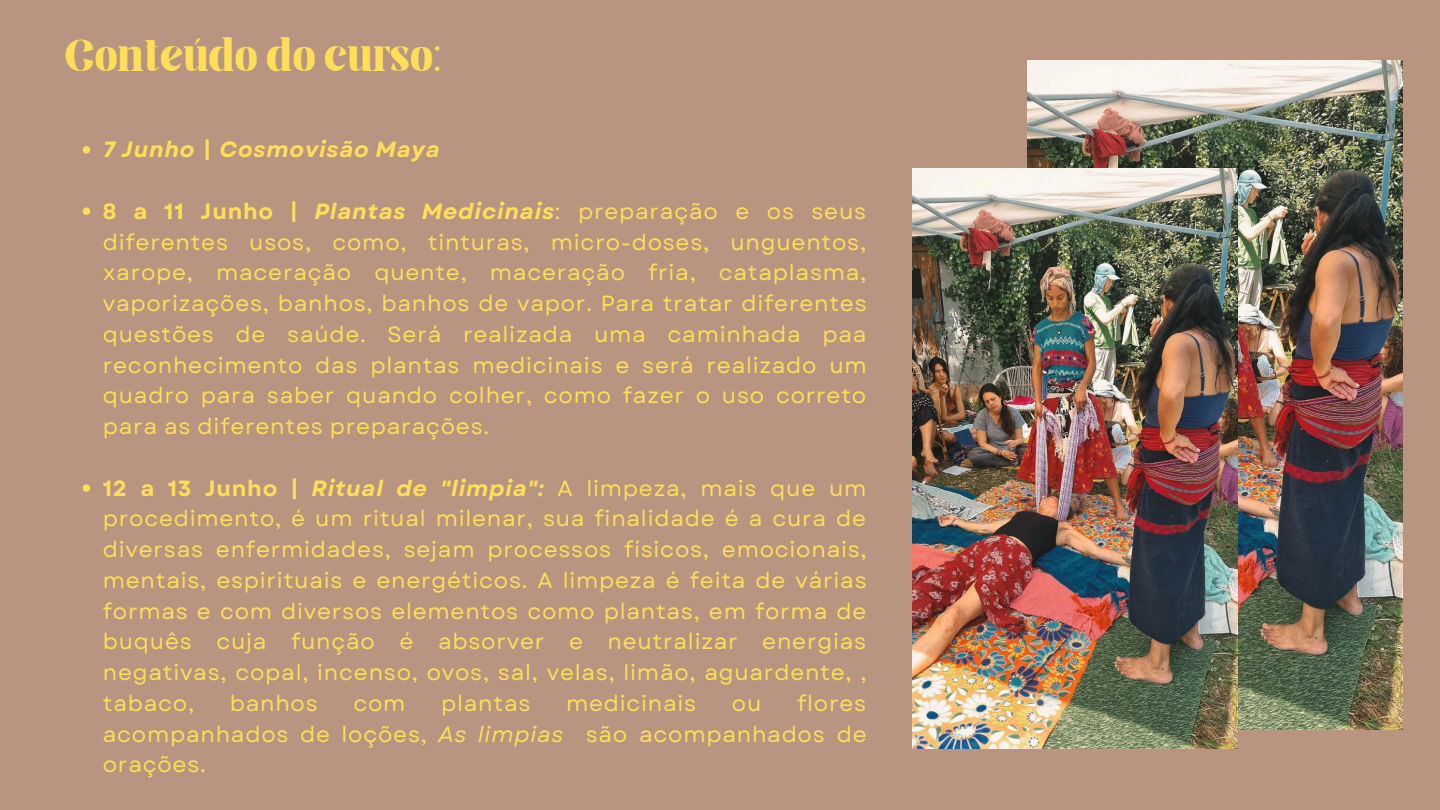
<style>
.page{position:relative;width:1440px;height:810px;background:#b99480}
.page>*{position:absolute;margin:0;border:0;box-sizing:border-box;transform-origin:0 0}
.t1{font:43.3px "Elika Gorica";color:#ffde59}
.t2{font:22px/30.8px "Garet";letter-spacing:.035em;color:#ffde59;text-align:justify}
.t3{font:italic 700 22px "Garet";letter-spacing:.035em;color:#ffde59}
.s1{font-weight:700}
.s2{font-weight:700;font-style:italic}
.s3{font-style:italic}
</style>
<div class="page">
<img style="left:1027px;top:61px;width:376px;height:668px">
<svg style="left:83px;top:146px;width:7px;height:8px"></svg>
<svg style="left:83px;top:208px;width:7px;height:7px"></svg>
<svg style="left:83px;top:484px;width:7px;height:8px"></svg>
<img style="left:912px;top:169px;width:326px;height:580px">
<h1 class="t1" style="left:65px;top:39px;width:378px">Conteúdo do curso:</h1>
<p class="t3" style="left:103px;top:134px;width:338px">7 Junho | Cosmovisão Maya</p>
<p class="t2" style="left:103px;top:196px;width:765px"><span class="s1">8 a 11 Junho |</span> <span class="s2">Plantas Medicinais</span>: preparação e os seus diferentes usos, como, tinturas, micro-doses, unguentos, xarope, maceração quente, maceração fria, cataplasma, vaporizações, banhos, banhos de vapor. Para tratar diferentes questões de saúde. Será realizada uma caminhada paa reconhecimento das plantas medicinais e será realizado um quadro para saber quando colher, como fazer o uso correto para as diferentes preparações.</p>
<p class="t2" style="left:103px;top:473px;width:765px"><span class="s1">12 a 13 Junho |</span> <span class="s2">Ritual de "limpia":</span> A limpeza, mais que um procedimento, é um ritual milenar, sua finalidade é a cura de diversas enfermidades, sejam processos físicos, emocionais, mentais, espirituais e energéticos. A limpeza é feita de várias formas e com diversos elementos como plantas, em forma de buquês cuja função é absorver e neutralizar energias negativas, copal, incenso, ovos, sal, velas, limão, aguardente, , tabaco,</p>
<p class="t2" style="left:103px;top:688px;width:765px;text-indent:694px">flores acompanhados de loções, <span class="s3">As limpias</span> são acompanhados de orações.</p>
<p class="t2" style="left:230px;top:688px;width:90px">banhos</p>
<p class="t2" style="left:353px;top:688px;width:54px">com</p>
<p class="t2" style="left:441px;top:688px;width:91px">plantas</p>
<p class="t2" style="left:566px;top:688px;width:132px">medicinais</p>
<p class="t2" style="left:732px;top:688px;width:31px">ou</p>
</div>
